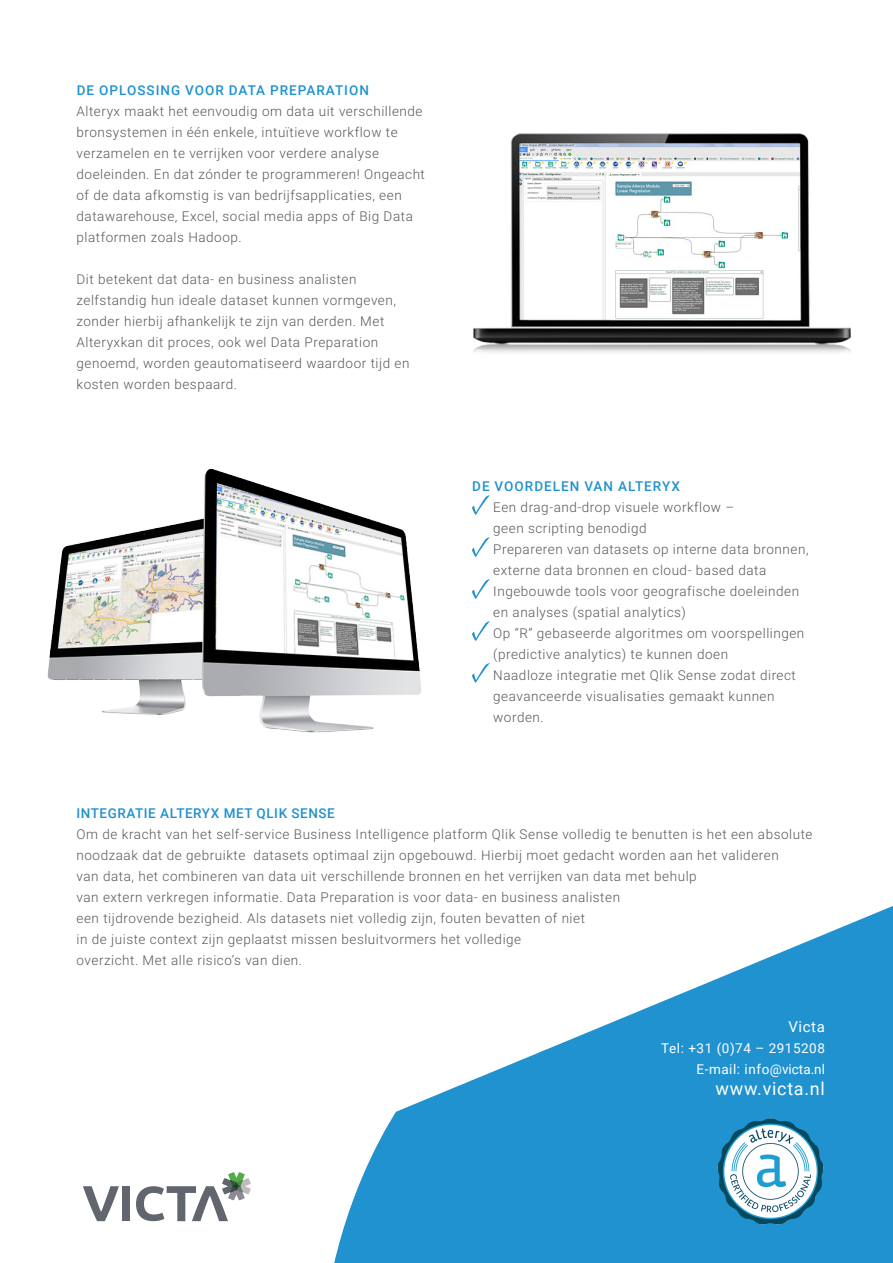
<style>
.page{position:relative;width:893px;height:1263px;background:#fff}
.page>*{position:absolute;margin:0;border:0;box-sizing:border-box;transform-origin:0 0}
.t1{font:18px "Roboto";letter-spacing:.04em;color:#fff}
.t2{font:15px "Roboto";letter-spacing:.04em;color:#fff}
.t3{font:300 13.5px/21px "Roboto";letter-spacing:.04em;color:#57585a}
.t4{font:500 13.5px "Roboto";letter-spacing:.065em;color:#1f92cf}
.t5{font:13.5px "Roboto";letter-spacing:.04em;color:#fff}
.t6{font:500 13.5px "Roboto";letter-spacing:.04em;color:#1f92cf}
</style>
<div class="page">
<svg style="left:334px;top:906px;width:559px;height:357px;fill:#1f92cf"></svg>
<img style="left:474px;top:134px;width:376px;height:218px">
<img style="left:47px;top:469px;width:374px;height:263px">
<svg style="left:472px;top:495px;width:18px;height:20px"></svg>
<svg style="left:472px;top:537px;width:18px;height:20px"></svg>
<svg style="left:472px;top:579px;width:18px;height:20px"></svg>
<svg style="left:472px;top:621px;width:18px;height:20px"></svg>
<svg style="left:472px;top:663px;width:18px;height:20px"></svg>
<img style="left:718px;top:1118px;width:106px;height:106px">
<svg style="left:83px;top:1186px;width:36px;height:35px"></svg>
<div style="left:122px;top:1186px;width:8px;height:35px;background:#60656e"></div>
<svg style="left:136px;top:1172px;width:115px;height:49px"></svg>
<p class="t4" style="left:77px;top:81px;width:294px">DE OPLOSSING VOOR DATA PREPARATION</p>
<p class="t3" style="left:77px;top:100px;width:347px">Alteryx maakt het eenvoudig om data uit verschillende bronsystemen in één enkele, intuïtieve workflow te</p>
<p class="t3" style="left:77px;top:142px;width:304px">verzamelen en te verrijken voor verdere analyse</p>
<p class="t3" style="left:77px;top:163px;width:350px">doeleinden. En dat zónder te programmeren! Ongeacht of de data afkomstig is van bedrijfsapplicaties, een datawarehouse, Excel, social media apps of Big Data platformen zoals Hadoop.</p>
<p class="t3" style="left:77px;top:268px;width:282px">Dit betekent dat data- en business analisten</p>
<p class="t3" style="left:77px;top:289px;width:321px">zelfstandig hun ideale dataset kunnen vormgeven,</p>
<p class="t3" style="left:77px;top:310px;width:309px">zonder hierbij afhankelijk te zijn van derden. Met</p>
<p class="t3" style="left:77px;top:331px;width:335px">Alteryxkan dit proces, ook wel Data Preparation genoemd, worden geautomatiseerd waardoor tijd en kosten worden bespaard.</p>
<p class="t4" style="left:472px;top:477px;width:209px">DE VOORDELEN VAN ALTERYX</p>
<p class="t3" style="left:493px;top:496px;width:242px">Een drag-and-drop visuele workflow –</p>
<p class="t3" style="left:493px;top:517px;width:155px">geen scripting benodigd</p>
<p class="t3" style="left:493px;top:538px;width:317px">Prepareren van datasets op interne data bronnen, externe data bronnen en cloud- based data</p>
<p class="t3" style="left:493px;top:580px;width:307px">Ingebouwde tools voor geografische doeleinden</p>
<p class="t3" style="left:493px;top:601px;width:194px">en analyses (spatial analytics)</p>
<p class="t3" style="left:493px;top:622px;width:313px">Op “R” gebaseerde algoritmes om voorspellingen (predictive analytics) te kunnen doen</p>
<p class="t3" style="left:493px;top:664px;width:304px">Naadloze integratie met Qlik Sense zodat direct</p>
<p class="t3" style="left:493px;top:685px;width:283px">geavanceerde visualisaties gemaakt kunnen</p>
<p class="t3" style="left:493px;top:706px;width:52px">worden.</p>
<p class="t6" style="left:77px;top:803px;width:260px">INTEGRATIE ALTERYX MET QLIK SENSE</p>
<p class="t3" style="left:77px;top:823px;width:737px">Om de kracht van het self-service Business Intelligence platform Qlik Sense volledig te benutten is het een absolute noodzaak dat de gebruikte datasets optimaal zijn opgebouwd. Hierbij moet gedacht worden aan het valideren</p>
<p class="t3" style="left:77px;top:865px;width:622px">van data, het combineren van data uit verschillende bronnen en het verrijken van data met behulp</p>
<p class="t3" style="left:77px;top:886px;width:545px">van extern verkregen informatie. Data Preparation is voor data- en business analisten</p>
<p class="t3" style="left:77px;top:907px;width:510px">een tijdrovende bezigheid. Als datasets niet volledig zijn, fouten bevatten of niet</p>
<p class="t3" style="left:77px;top:928px;width:446px">in de juiste context zijn geplaatst missen besluitvormers het volledige</p>
<p class="t3" style="left:77px;top:949px;width:227px">overzicht. Met alle risico’s van dien.</p>
<p class="t2" style="left:788px;top:1016px;width:38px">Victa</p>
<p class="t5" style="left:661px;top:1038px;width:165px">Tel: +31 (0)74 – 2915208</p>
<p class="t5" style="left:697px;top:1059px;width:130px">E-mail: info@victa.nl</p>
<p class="t1" style="left:716px;top:1076px;width:111px">www.victa.nl</p>
</div>
